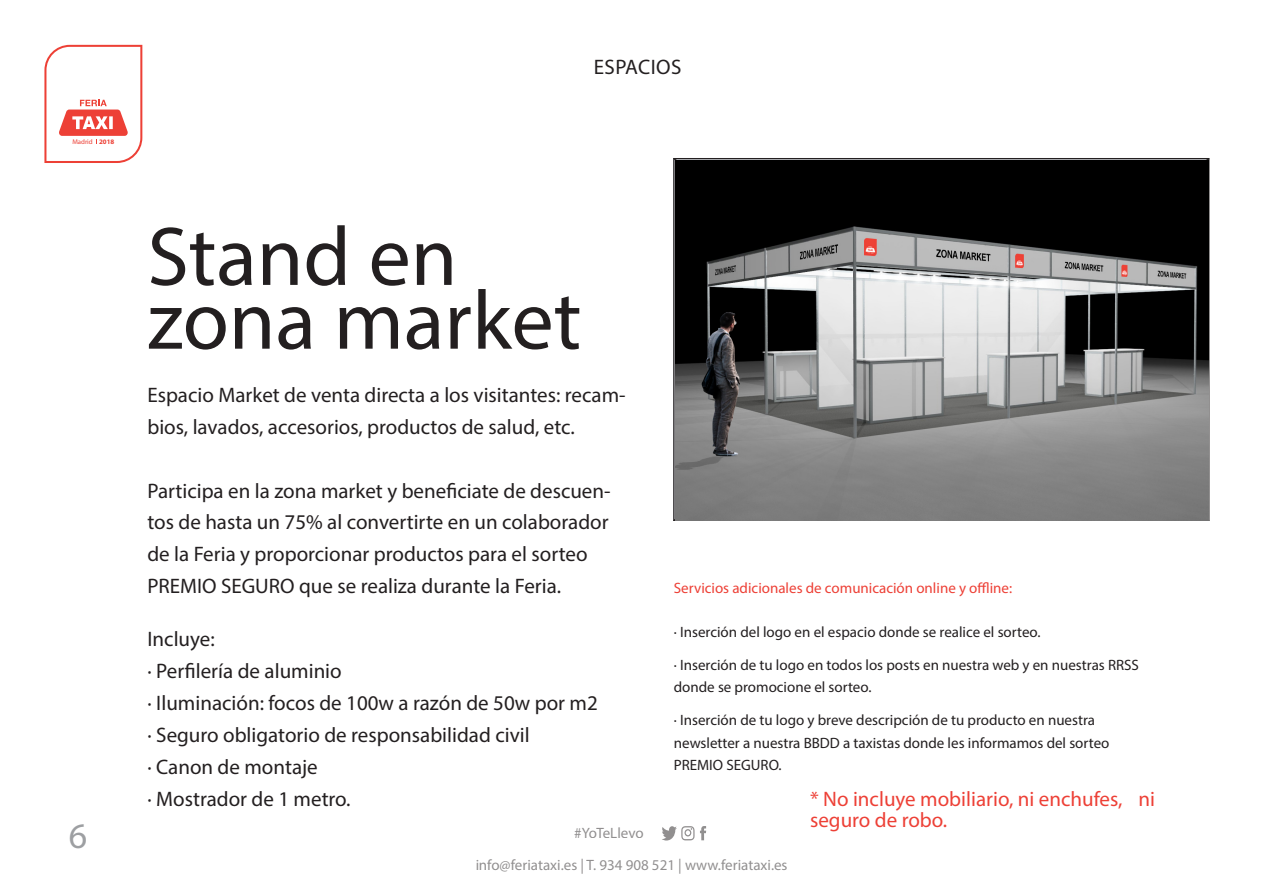
<style>
.page{position:relative;width:1263px;height:893px;background:#fff}
.page>*{position:absolute;margin:0;border:0;box-sizing:border-box;transform-origin:0 0}
.Section_Title{font:84px "Myriad Pro";color:#231f20}
.t1{font:36px "Myriad Pro";color:#9d9fa2}
.Body_Text_-_Left{font:21px/32px "Myriad Pro";color:#231f20}
.Body_Text_-_Left-2{font:21px/21.3px "Myriad Pro";color:#ed4036}
.Body_Text_Defaults{font:21px "Myriad Pro";letter-spacing:.02em;color:#231f20}
.Body_Text_-_Left-3{font:15px/22.5px "Myriad Pro";color:#231f20}
.Section_Subtitle{font:15px "Myriad Pro";color:#231f20}
.Section_Subtitle-2{font:15px "Myriad Pro";color:#ed4036}
.t2{font:6.9px "Myriad Pro";color:#ed4036}
.s1{font-weight:700}
</style>
<div class="page">
<svg style="left:44px;top:45px;width:98px;height:118px"></svg>
<svg style="left:700px;top:826px;width:6px;height:14px"></svg>
<svg style="left:662px;top:826px;width:32px;height:14px"></svg>
<img style="left:675px;top:160px;width:533px;height:361px">
<p class="t2" style="left:72px;top:138px;width:43px">Madrid <span class="s1">2018</span></p>
<h2 class="t1" style="left:69px;top:814px;width:20px">6</h2>
<p class="Body_Text_Defaults" style="left:594px;top:54px;width:89px">ESPACIOS</p>
<p class="Section_Title" style="left:147px;top:205px;width:311px">Stand en</p>
<p class="Section_Title" style="left:147px;top:269px;width:436px">zona market</p>
<p class="Body_Text_-_Left" style="left:147px;top:378px;width:480px">Espacio Market de venta directa a los visitantes: recam&shy;bios, lavados, accesorios, productos de salud, etc.</p>
<p class="Body_Text_-_Left" style="left:147px;top:474px;width:465px">Participa en la zona market y beneficiate de descuen&shy;tos de hasta un 75% al convertirte en un colaborador de la Feria y proporcionar productos para el sorteo PREMIO SEGURO que se realiza durante la Feria.</p>
<p class="Body_Text_-_Left" style="left:147px;top:623px;width:69px">Incluye:</p>
<p class="Body_Text_-_Left" style="left:147px;top:655px;width:196px">· Perfilería de aluminio</p>
<p class="Body_Text_-_Left" style="left:147px;top:687px;width:452px">· Iluminación: focos de 100w a razón de 50w por m2</p>
<p class="Body_Text_-_Left" style="left:147px;top:719px;width:384px">· Seguro obligatorio de responsabilidad civil</p>
<p class="Body_Text_-_Left" style="left:147px;top:751px;width:172px">· Canon de montaje</p>
<p class="Body_Text_-_Left" style="left:147px;top:782px;width:205px">· Mostrador de 1 metro.</p>
<p class="Body_Text_-_Left-3" style="left:574px;top:821px;width:71px">#YoTeLlevo</p>
<p class="Section_Subtitle-2" style="left:674px;top:579px;width:340px">Servicios adicionales de comunicación online y offline:</p>
<p class="Section_Subtitle" style="left:674px;top:623px;width:368px">· Inserción del logo en el espacio donde se realice el sorteo.</p>
<p class="Body_Text_-_Left-3" style="left:674px;top:653px;width:467px">· Inserción de tu logo en todos los posts en nuestra web y en nuestras RRSS donde se promocione el sorteo.</p>
<p class="Body_Text_-_Left-3" style="left:674px;top:709px;width:437px">· Inserción de tu logo y breve descripción de tu producto en nuestra newsletter a nuestra BBDD a taxistas donde les informamos del sorteo<br>PREMIO SEGURO.</p>
<p class="Body_Text_-_Left-2" style="left:810px;top:788px;width:347px">* No incluye mobiliario, ni enchufes, ni seguro de robo.</p>
<p class="Body_Text_-_Left-3" style="left:475px;top:853px;width:314px">info@feriataxi.es | T. 934 908 521 | www.feriataxi.es</p>
</div>
